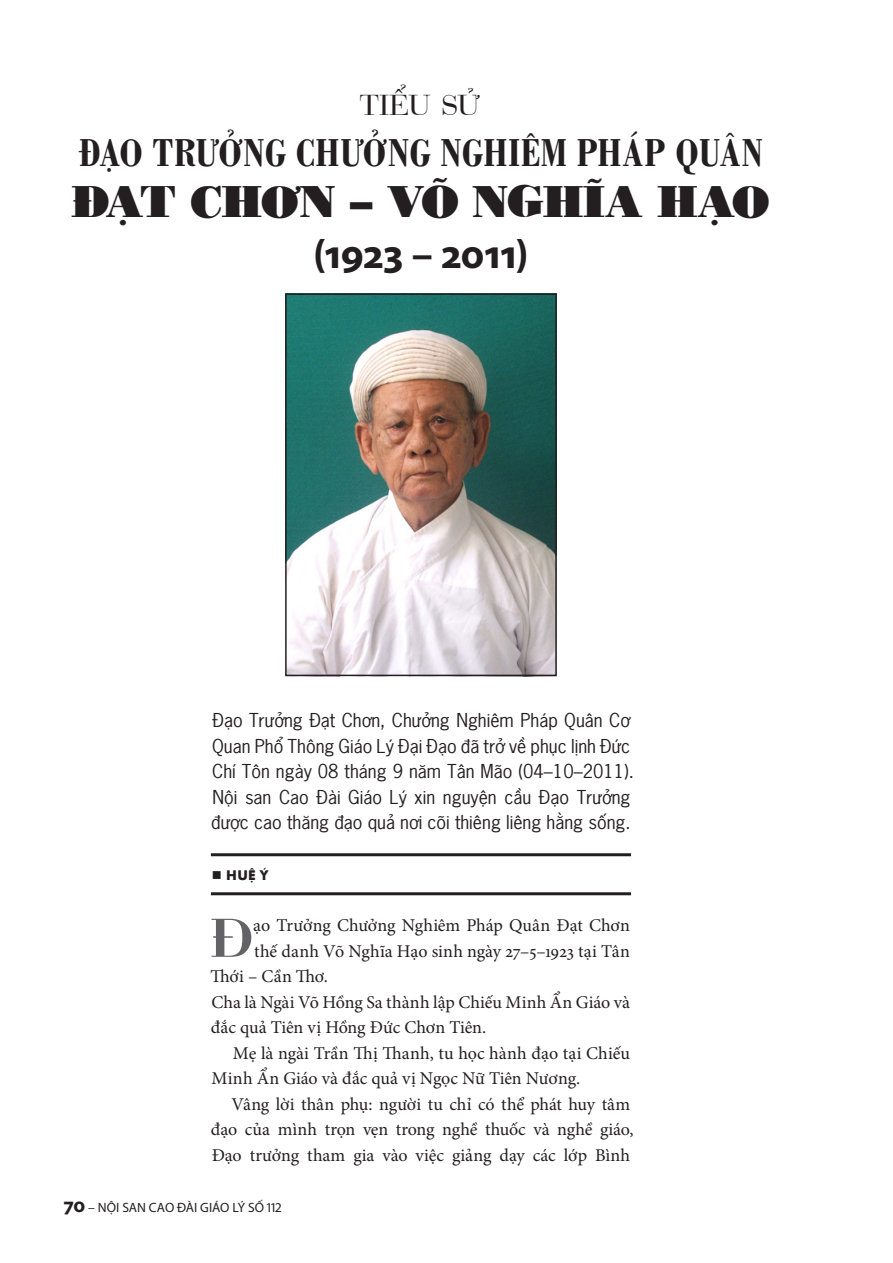
<style>
.page{position:relative;width:893px;height:1263px;background:#fff}
.page>*{position:absolute;margin:0;border:0;box-sizing:border-box;transform-origin:0 0}
.Body_txt_drpcap{font:700 54.6px "Bodoni";color:#636366}
.t1{font:800 45px "Bodoni";letter-spacing:-.03em;color:#231f20}
.t2{font:700 condensed 42px "Bodoni";letter-spacing:.025em;color:#231f20}
.t3{font:700 42px "Myriad Pro";letter-spacing:-.01em;color:#231f20}
.t4{font:31.5px "Bodoni";letter-spacing:-.005em;color:#231f20}
.Introd{font:18px/25.5px "News Gothic";color:#231f20}
.Body_txt_indented{font:18px/25.5px "Minion Pro";letter-spacing:-.005em;color:#231f20}
.Body_txt_drpcap-2{font:18px "Minion Pro";letter-spacing:-.005em;color:#231f20}
.Body_txt_1st_para{font:18px/25.5px "Minion Pro";letter-spacing:-.005em;color:#231f20}
.t5{font:13.5px "Myriad Pro";color:#231f20}
.Author{font:700 13.5px "Futura";color:#231f20}
.s1{font-weight:700;font-size:21px}
</style>
<div class="page">
<hr style="left:211px;top:853px;width:420px;height:3px;background:#231f20">
<hr style="left:211px;top:892px;width:420px;height:3px;background:#231f20">
<img style="left:288px;top:296px;width:266px;height:377px">
<div style="left:285px;top:293px;width:272px;height:383px;border:2px solid #231f20"></div>
<p class="t4" style="left:360px;top:80px;width:121px">tiểu sử</p>
<p class="t2" style="left:79px;top:123px;width:685px">ĐẠO TRƯỞNG CHƯỞNG NGHIÊM PHÁP QUÂN</p>
<p class="t1" style="left:72px;top:166px;width:699px">ĐẠT CHƠN – VÕ NGHĨA HẠO</p>
<p class="t3" style="left:313px;top:226px;width:217px">(1923 – 2011)</p>
<p class="Introd" style="left:211px;top:705px;width:424px">Đạo Trưởng Đạt Chơn, Chưởng Nghiêm Pháp Quân Cơ Quan Phổ Thông Giáo Lý Đại Đạo đã trở về phục lịnh Đức Chí Tôn ngày 08 tháng 9 năm Tân Mão (04–10–2011).<br>Nội san Cao Đài Giáo Lý xin nguyện cầu Đạo Trưởng được cao thăng đạo quả nơi cõi thiêng liêng hằng sống.</p>
<p class="Author" style="left:212px;top:865px;width:58px">■ HUỆ Ý</p>
<p class="Body_txt_drpcap" style="left:210px;top:899px;width:44px">Đ</p>
<p class="Body_txt_drpcap-2" style="left:253px;top:913px;width:378px">ạo Trưởng Chưởng Nghiêm Pháp Quân Đạt Chơn</p>
<p class="Body_txt_drpcap-2" style="left:254px;top:939px;width:377px">thế danh Võ Nghĩa Hạo sinh ngày 27–5–1923 tại Tân</p>
<p class="Body_txt_drpcap-2" style="left:211px;top:964px;width:119px">Thới – Cần Thơ.</p>
<p class="Body_txt_1st_para" style="left:211px;top:989px;width:421px">Cha là Ngài Võ Hồng Sa thành lập Chiếu Minh Ẩn Giáo và đắc quả Tiên vị Hồng Đức Chơn Tiên.</p>
<p class="Body_txt_indented" style="left:212px;top:1040px;width:420px;text-indent:21px">Mẹ là ngài Trần Thị Thanh, tu học hành đạo tại Chiếu<br>Minh Ẩn Giáo và đắc quả vị Ngọc Nữ Tiên Nương.</p>
<p class="Body_txt_indented" style="left:211px;top:1091px;width:424px;text-indent:21px">Vâng lời thân phụ: người tu chỉ có thể phát huy tâm đạo của mình trọn vẹn trong nghề thuốc và nghề giáo,<br>Đạo trưởng tham gia vào việc giảng dạy các lớp Bình</p>
<p class="t5" style="left:64px;top:1199px;width:219px"><span class="s1">70</span> – NỘI SAN CAO ĐÀI GIÁO LÝ SỐ 112</p>
</div>
